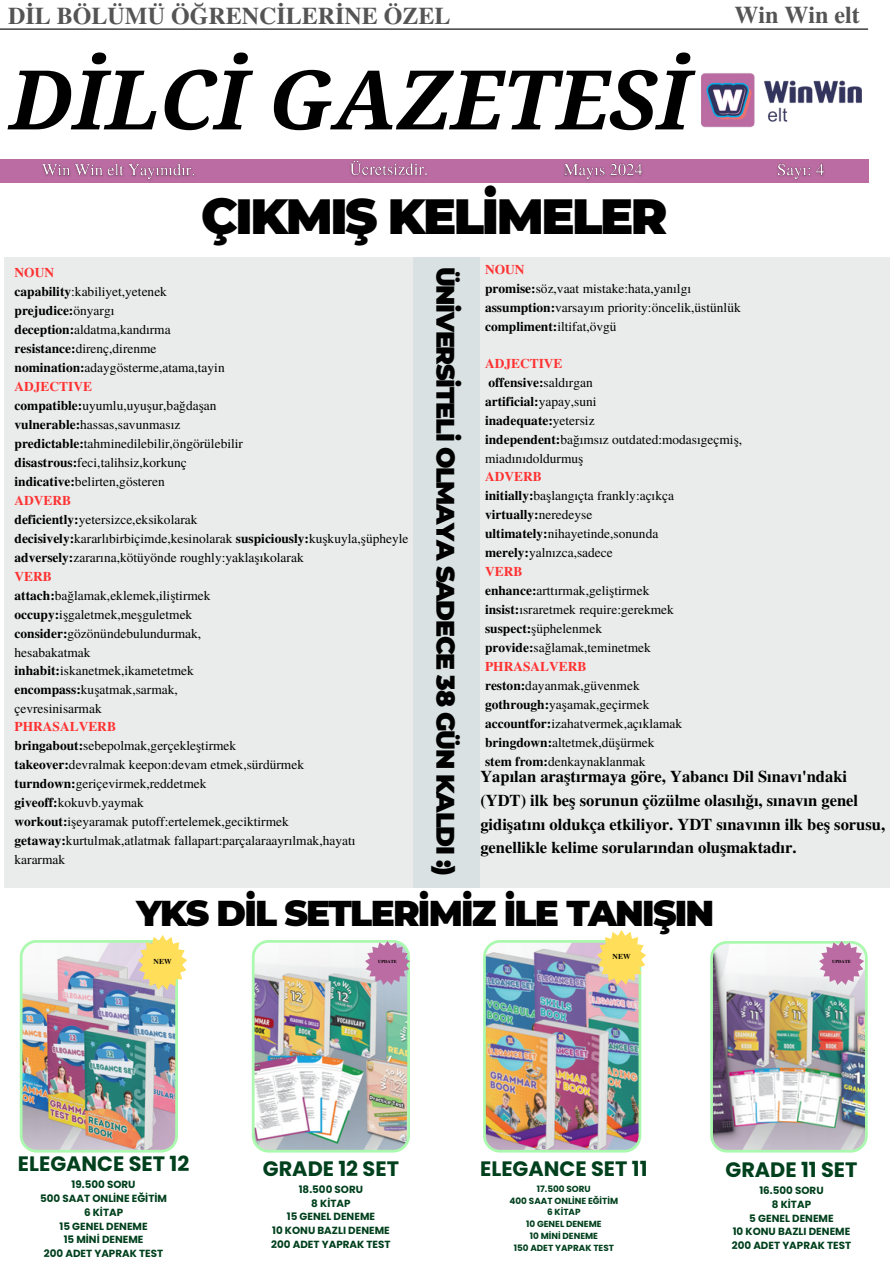
<style>
.page{position:relative;width:894px;height:1264px;background:#fff}
.page>*{position:absolute;margin:0;border:0;box-sizing:border-box;transform-origin:0 0}
.t1{font:italic 700 82.2px "Droid Serif";color:#000}
.t2{font:900 49.35px "Montserrat";letter-spacing:-.05em;color:#000}
.t3{font:900 35.85px "Montserrat";letter-spacing:-.05em;color:#000}
.t4{font:900 25.35px "Montserrat";letter-spacing:-.05em;color:#000}
.t5{font:700 24px "Te X Gyre Termes";color:#545454}
.t6{font:700 20.85px "Poppins";color:#01401d}
.t7{font:700 16.5px/23.7px "Te X Gyre Termes";color:#000}
.t8{font:13.35px "Te X Gyre Termes";color:#000}
.t9{font:700 13.35px "Te X Gyre Termes";color:#000}
.t10{font:700 13.35px "Te X Gyre Termes";color:#ff3131}
.t11{font:700 10.35px "Poppins";color:#01401d}
.t12{font:700 8.85px "Poppins";color:#01401d}
.t13{font:700 7.5px "Te X Gyre Termes";color:#000}
.t14{font:700 4.5px "Te X Gyre Termes";color:#000}
.s1{font-weight:700}
.s2{font-weight:400}
</style>
<div class="page">
<hr style="left:0;top:29px;width:867px;height:1px;background:#000">
<img style="left:701px;top:73px;width:161px;height:55px">
<div style="left:0;top:159px;width:867px;height:23px;background:#bb6ca2"></div>
<div style="left:480px;top:257px;width:409px;height:630px;background:#eaebeb"></div>
<div style="left:4px;top:257px;width:409px;height:630px;background:#eaebeb"></div>
<div style="left:413px;top:257px;width:67px;height:630px;background:#d9e1e3"></div>
<img style="left:252px;top:940px;width:158px;height:212px">
<img style="left:37px;top:163px;width:163px;height:20px">
<img style="left:350px;top:160px;width:78px;height:17px">
<img style="left:772px;top:163px;width:56px;height:20px">
<img style="left:559px;top:163px;width:88px;height:20px">
<img style="left:710px;top:941px;width:157px;height:211px">
<img style="left:20px;top:935px;width:167px;height:217px">
<img style="left:483px;top:930px;width:163px;height:222px">
<h3 class="t5" style="left:8px;top:-3px;width:443px">DİL BÖLÜMÜ ÖĞRENCİLERİNE ÖZEL</h3>
<p class="t1" style="left:9px;top:53px;width:681px">DİLCİ GAZETESİ</p>
<p class="t2" style="left:201px;top:186px;width:468px">ÇIKMIŞ KELİMELER</p>
<p class="t5" style="left:734px;top:-3px;width:127px">Win Win elt</p>
<p class="t10" style="left:15px;top:262px;width:41px">NOUN</p>
<p class="t8" style="left:15px;top:282px;width:154px"><span class="s1">capability</span>:kabiliyet,yetenek</p>
<p class="t9" style="left:15px;top:300px;width:101px">prejudice:<span class="s2">önyargı</span></p>
<p class="t8" style="left:15px;top:320px;width:158px"><span class="s1">deception:</span>aldatma,kandırma</p>
<p class="t8" style="left:15px;top:339px;width:143px"><span class="s1">resistance:</span>direnç,direnme</p>
<p class="t8" style="left:15px;top:358px;width:212px"><span class="s1">nomination:</span>adaygösterme,atama,tayin</p>
<p class="t10" style="left:15px;top:376px;width:79px">ADJECTIVE</p>
<p class="t8" style="left:15px;top:396px;width:203px"><span class="s1">compatible:</span>uyumlu,uyuşur,bağdaşan</p>
<p class="t8" style="left:15px;top:415px;width:167px"><span class="s1">vulnerable:</span>hassas,savunmasız</p>
<p class="t8" style="left:15px;top:434px;width:230px"><span class="s1">predictable:</span>tahminedilebilir,öngörülebilir</p>
<p class="t8" style="left:15px;top:453px;width:174px"><span class="s1">disastrous:</span>feci,talihsiz,korkunç</p>
<p class="t8" style="left:15px;top:472px;width:152px"><span class="s1">indicative:</span>belirten,gösteren</p>
<p class="t10" style="left:15px;top:490px;width:58px">ADVERB</p>
<p class="t8" style="left:15px;top:510px;width:184px"><span class="s1">deficiently:</span>yetersizce,eksikolarak</p>
<p class="t8" style="left:15px;top:529px;width:395px"><span class="s1">decisively:</span>kararlıbirbiçimde,kesinolarak <span class="s1">suspiciously:</span>kuşkuyla,şüpheyle</p>
<p class="t8" style="left:15px;top:548px;width:290px"><span class="s1">adversely:</span>zararına,kötüyönde roughly:yaklaşıkolarak</p>
<p class="t10" style="left:15px;top:566px;width:39px">VERB</p>
<p class="t8" style="left:15px;top:586px;width:197px"><span class="s1">attach:</span>bağlamak,eklemek,iliştirmek</p>
<p class="t8" style="left:15px;top:605px;width:179px"><span class="s1">occupy:</span>işgaletmek,meşguletmek</p>
<p class="t8" style="left:15px;top:624px;width:188px"><span class="s1">consider:</span>gözönündebulundurmak,</p>
<p class="t8" style="left:15px;top:643px;width:77px">hesabakatmak</p>
<p class="t8" style="left:15px;top:661px;width:181px"><span class="s1">inhabit:</span>iskanetmek,ikametetmek</p>
<p class="t8" style="left:15px;top:680px;width:165px"><span class="s1">encompass:</span>kuşatmak,sarmak,</p>
<p class="t8" style="left:15px;top:699px;width:89px">çevresinisarmak</p>
<p class="t10" style="left:15px;top:716px;width:103px">PHRASALVERB</p>
<p class="t8" style="left:15px;top:736px;width:223px"><span class="s1">bringabout:</span>sebepolmak,gerçekleştirmek</p>
<p class="t8" style="left:15px;top:755px;width:291px"><span class="s1">takeover:</span>devralmak keepon:devam etmek,sürdürmek</p>
<h4 class="t8" style="left:15px;top:774px;width:193px"><span class="s1">turndown:</span>geriçevirmek,reddetmek</h4>
<p class="t8" style="left:15px;top:793px;width:131px"><span class="s1">giveoff:</span>kokuvb.yaymak</p>
<p class="t8" style="left:15px;top:812px;width:276px"><span class="s1">workout:</span>işeyaramak putoff:ertelemek,geciktirmek</p>
<p class="t8" style="left:15px;top:831px;width:342px"><span class="s1">getaway:</span>kurtulmak,atlatmak fallapart:parçalaraayrılmak,hayatı</p>
<p class="t8" style="left:15px;top:850px;width:52px">kararmak</p>
<p class="t4" style="left:461px;top:266px;width:611px;rotate:90deg">ÜNİVERSİTELİ OLMAYA SADECE 38 GÜN KALDI :)</p>
<p class="t10" style="left:485px;top:259px;width:41px">NOUN</p>
<p class="t8" style="left:485px;top:279px;width:207px"><span class="s1">promise:</span>söz,vaat mistake:hata,yanılgı</p>
<p class="t8" style="left:485px;top:298px;width:257px"><span class="s1">assumption:</span>varsayım priority:öncelik,üstünlük</p>
<p class="t8" style="left:485px;top:317px;width:133px"><span class="s1">compliment:</span>iltifat,övgü</p>
<p class="t10" style="left:485px;top:353px;width:79px">ADJECTIVE</p>
<p class="t9" style="left:488px;top:372px;width:106px">offensive:<span class="s2">saldırgan</span></p>
<p class="t9" style="left:485px;top:391px;width:113px">artificial:<span class="s2">yapay,suni</span></p>
<p class="t9" style="left:485px;top:410px;width:111px">inadequate:<span class="s2">yetersiz</span></p>
<p class="t8" style="left:485px;top:429px;width:258px"><span class="s1">independent:</span>bağımsız outdated:modasıgeçmiş,</p>
<p class="t8" style="left:485px;top:448px;width:100px">miadınıdoldurmuş</p>
<p class="t10" style="left:485px;top:465px;width:58px">ADVERB</p>
<p class="t8" style="left:485px;top:485px;width:190px"><span class="s1">initially:</span>başlangıçta frankly:açıkça</p>
<p class="t9" style="left:485px;top:503px;width:109px">virtually:<span class="s2">neredeyse</span></p>
<p class="t8" style="left:485px;top:523px;width:175px"><span class="s1">ultimately:</span>nihayetinde,sonunda</p>
<p class="t8" style="left:485px;top:542px;width:129px"><span class="s1">merely:</span>yalnızca,sadece</p>
<p class="t10" style="left:485px;top:560px;width:39px">VERB</p>
<p class="t8" style="left:485px;top:580px;width:166px"><span class="s1">enhance:</span>arttırmak,geliştirmek</p>
<p class="t8" style="left:485px;top:599px;width:190px"><span class="s1">insist:</span>ısraretmek require:gerekmek</p>
<p class="t8" style="left:485px;top:618px;width:118px"><span class="s1">suspect:</span>şüphelenmek</p>
<p class="t8" style="left:485px;top:637px;width:167px"><span class="s1">provide:</span>sağlamak,teminetmek</p>
<p class="t10" style="left:485px;top:655px;width:103px">PHRASALVERB</p>
<p class="t8" style="left:485px;top:675px;width:156px"><span class="s1">reston:</span>dayanmak,güvenmek</p>
<h6 class="t8" style="left:485px;top:694px;width:166px"><span class="s1">gothrough:</span>yaşamak,geçirmek</h6>
<h3 class="t8" style="left:485px;top:713px;width:198px"><span class="s1">accountfor:</span>izahatvermek,açıklamak</h3>
<p class="t8" style="left:485px;top:732px;width:171px"><span class="s1">bringdown:</span>altetmek,düşürmek</p>
<p class="t8" style="left:485px;top:751px;width:162px"><span class="s1">stem from:</span>denkaynaklanmak</p>
<p class="t7" style="left:480px;top:764px;width:406px">Yapılan araştırmaya göre, Yabancı Dil Sınavı'ndaki (YDT) ilk beş sorunun çözülme olasılığı, sınavın genel gidişatını oldukça etkiliyor. YDT sınavının ilk beş sorusu, genellikle kelime sorularından oluşmaktadır.</p>
<p class="t3" style="left:136px;top:891px;width:579px">YKS DİL SETLERİMİZ İLE TANIŞIN</p>
<p class="t13" style="left:612px;top:950px;width:19px">NEW</p>
<p class="t13" style="left:153px;top:955px;width:19px">NEW</p>
<p class="t14" style="left:832px;top:958px;width:20px">UPDATE</p>
<p class="t14" style="left:378px;top:958px;width:20px">UPDATE</p>
<p class="t6" style="left:18px;top:1149px;width:173px">ELEGANCE SET 12</p>
<p class="t11" style="left:72px;top:1177px;width:65px">19.500 SORU</p>
<p class="t11" style="left:40px;top:1191px;width:128px">500 SAAT ONLİNE EĞİTİM</p>
<p class="t11" style="left:84px;top:1204px;width:41px">6 KİTAP</p>
<p class="t11" style="left:59px;top:1218px;width:90px">15 GENEL DENEME</p>
<p class="t11" style="left:64px;top:1232px;width:81px">15 MİNİ DENEME</p>
<p class="t11" style="left:44px;top:1246px;width:121px">200 ADET YAPRAK TEST</p>
<p class="t6" style="left:263px;top:1153px;width:138px">GRADE 12 SET</p>
<p class="t11" style="left:299px;top:1181px;width:66px">18.500 SORU</p>
<p class="t11" style="left:311px;top:1195px;width:41px">8 KİTAP</p>
<p class="t11" style="left:287px;top:1209px;width:90px">15 GENEL DENEME</p>
<p class="t11" style="left:272px;top:1223px;width:119px">10 KONU BAZLI DENEME</p>
<p class="t11" style="left:271px;top:1236px;width:121px">200 ADET YAPRAK TEST</p>
<p class="t6" style="left:480px;top:1154px;width:169px">ELEGANCE SET 11</p>
<p class="t12" style="left:536px;top:1182px;width:55px">17.500 SORU</p>
<p class="t12" style="left:509px;top:1194px;width:110px">400 SAAT ONLİNE EĞİTİM</p>
<p class="t12" style="left:547px;top:1205px;width:35px">6 KİTAP</p>
<p class="t12" style="left:526px;top:1217px;width:77px">10 GENEL DENEME</p>
<p class="t12" style="left:529px;top:1229px;width:70px">10 MİNİ DENEME</p>
<p class="t12" style="left:513px;top:1241px;width:102px">150 ADET YAPRAK TEST</p>
<p class="t6" style="left:725px;top:1154px;width:133px">GRADE 11 SET</p>
<p class="t11" style="left:759px;top:1183px;width:66px">16.500 SORU</p>
<p class="t11" style="left:771px;top:1196px;width:41px">8 KİTAP</p>
<p class="t11" style="left:749px;top:1210px;width:86px">5 GENEL DENEME</p>
<p class="t11" style="left:732px;top:1224px;width:119px">10 KONU BAZLI DENEME</p>
<p class="t11" style="left:731px;top:1238px;width:121px">200 ADET YAPRAK TEST</p>
</div>
